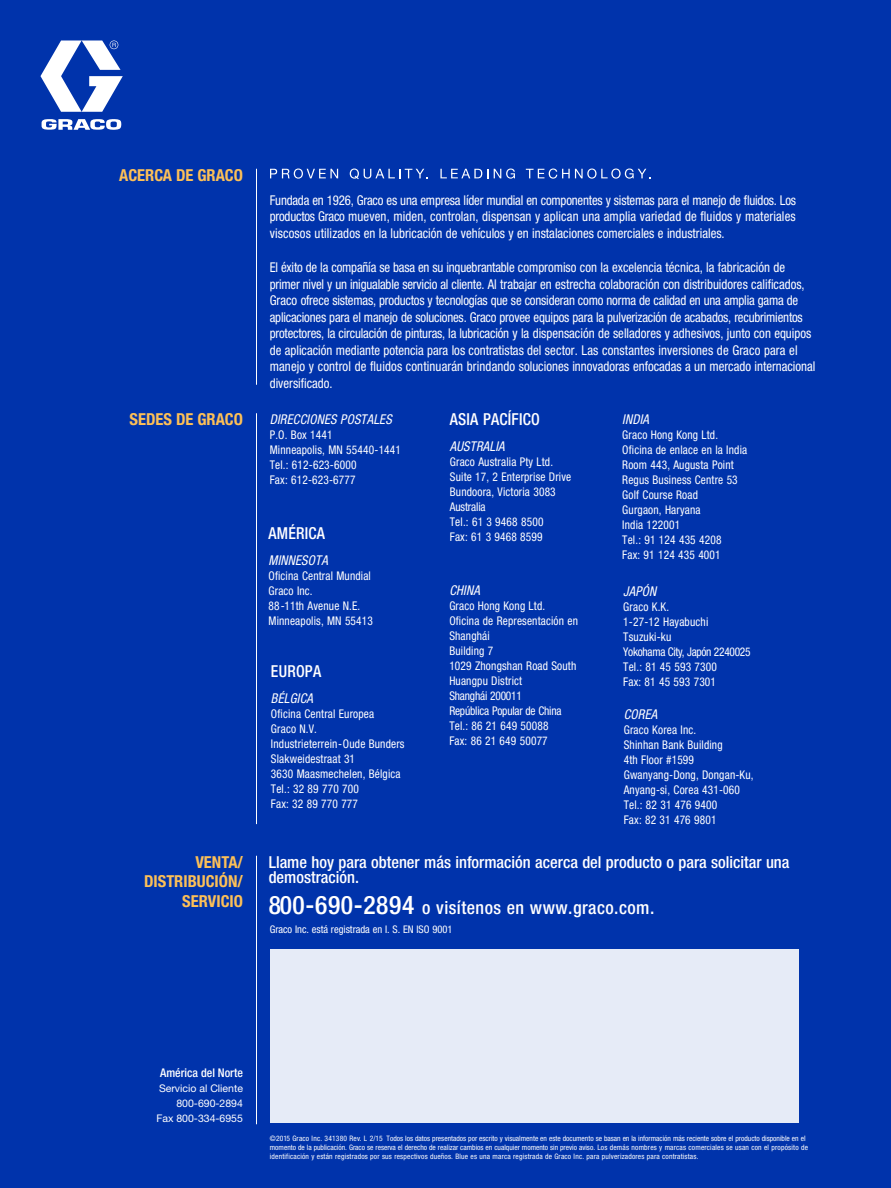
<style>
.page{position:relative;width:891px;height:1188px;background:#0033ab}
.page>*{position:absolute;margin:0;border:0;box-sizing:border-box;transform-origin:0 0}
.t1{font:500 condensed 18px "Helvetica Neue LT Std";letter-spacing:.025em;color:#fff}
.t2{font:500 condensed 16.5px/15px "Helvetica Neue LT Std";color:#fff}
.t3{font:700 condensed 16.5px/19.8px "Helvetica Neue LT Std";color:#fdc057;text-align:right}
.t4{font:500 condensed 16.5px "Helvetica Neue LT Std";color:#fff;scale:.95 1}
.t5{font:condensed 13.5px/16.5px "Helvetica Neue LT Std";color:#fff;text-align:justify;scale:.95 1}
.t6{font:italic condensed 13.5px "Helvetica Neue LT Std";letter-spacing:.015em;color:#fff;scale:.95 1}
.t7{font:condensed 12px/15px "Helvetica Neue LT Std";letter-spacing:.015em;color:#fff;scale:.95 1}
.t8{font:500 condensed 12px "Helvetica Neue LT Std";color:#fff}
.t9{font:10.5px/15px "Helvetica Neue LT Std";color:#fff;text-align:right}
.t10{font:condensed 10.5px "Helvetica Neue LT Std";color:#fff}
.t11{font:condensed 7.5px/9px "Helvetica Neue LT Std";color:#fff}
.s1{font-size:25.5px}
</style>
<div class="page">
<svg style="left:40px;top:41px;width:83px;height:89px"></svg>
<hr style="left:256px;top:169px;width:1px;height:216px;background:#fff">
<hr style="left:256px;top:856px;width:1px;height:268px;background:#fff">
<hr style="left:256px;top:413px;width:1px;height:411px;background:#fff">
<div style="left:270px;top:950px;width:529px;height:173px;background:#e6ebf7"></div>
<svg style="left:270px;top:169px;width:68px;height:10px"></svg>
<svg style="left:350px;top:169px;width:78px;height:10px"></svg>
<svg style="left:440px;top:169px;width:48px;height:9px"></svg>
<svg style="left:494px;top:169px;width:21px;height:10px"></svg>
<svg style="left:526px;top:169px;width:124px;height:10px"></svg>
<p class="t3" style="left:119px;top:165px;width:125px">ACERCA DE GRACO</p>
<p class="t3" style="left:130px;top:409px;width:115px">SEDES DE GRACO</p>
<p class="t3" style="left:144px;top:852px;width:100px">VENTA/<br>DISTRIBUCIÓN/<br>SERVICIO</p>
<p class="t5" style="left:270px;top:192px;width:556px">Fundada en 1926, Graco es una empresa líder mundial en componentes y sistemas para el manejo de fluidos. Los productos Graco mueven, miden, controlan, dispensan y aplican una amplia variedad de fluidos y materiales viscosos utilizados en la lubricación de vehículos y en instalaciones comerciales e industriales.</p>
<p class="t5" style="left:270px;top:259px;width:576px;text-align:left">El éxito de la compañía se basa en su inquebrantable compromiso con la excelencia técnica, la fabricación de primer nivel y un inigualable servicio al cliente. Al trabajar en estrecha colaboración con distribuidores calificados, Graco ofrece sistemas, productos y tecnologías que se consideran como norma de calidad en una amplia gama de aplicaciones para el manejo de soluciones. Graco provee equipos para la pulverización de acabados, recubrimientos protectores, la circulación de pinturas, la lubricación y la dispensación de selladores y adhesivos, junto con equipos de aplicación mediante potencia para los contratistas del sector. Las constantes inversiones de Graco para el manejo y control de fluidos continuarán brindando soluciones innovadoras enfocadas a un mercado internacional diversificado.</p>
<p class="t6" style="left:270px;top:411px;width:130px">DIRECCIONES POSTALES</p>
<p class="t7" style="left:270px;top:427px;width:140px">P.O. Box 1441<br>Minneapolis, MN 55440-1441<br>Tel.: 612-623-6000<br>Fax: 612-623-6777</p>
<p class="t4" style="left:268px;top:524px;width:61px">AMÉRICA</p>
<p class="t6" style="left:268px;top:552px;width:64px">MINNESOTA</p>
<p class="t7" style="left:268px;top:568px;width:112px">Oficina Central Mundial<br>Graco Inc.<br>88-11th Avenue N.E.<br>Minneapolis, MN 55413</p>
<p class="t4" style="left:271px;top:662px;width:54px">EUROPA</p>
<p class="t6" style="left:271px;top:690px;width:46px">BÉLGICA</p>
<p class="t7" style="left:271px;top:706px;width:142px">Oficina Central Europea<br>Graco N.V.<br>Industrieterrein-Oude Bunders<br>Slakweidestraat 31<br>3630 Maasmechelen, Bélgica<br>Tel.: 32 89 770 700<br>Fax: 32 89 770 777</p>
<p class="t4" style="left:450px;top:409px;width:96px">ASIA PACÍFICO</p>
<p class="t6" style="left:450px;top:438px;width:59px">AUSTRALIA</p>
<p class="t7" style="left:450px;top:454px;width:129px">Graco Australia Pty Ltd.<br>Suite 17, 2 Enterprise Drive<br>Bundoora, Victoria 3083<br>Australia<br>Tel.: 61 3 9468 8500<br>Fax: 61 3 9468 8599</p>
<p class="t6" style="left:449px;top:583px;width:34px">CHINA</p>
<p class="t7" style="left:449px;top:598px;width:137px">Graco Hong Kong Ltd.<br>Oficina de Representación en<br>Shanghái<br>Building 7<br>1029 Zhongshan Road South<br>Huangpu District<br>Shanghái 200011<br>República Popular de China<br>Tel.: 86 21 649 50088<br>Fax: 86 21 649 50077</p>
<p class="t6" style="left:622px;top:411px;width:30px">INDIA</p>
<p class="t7" style="left:622px;top:427px;width:133px">Graco Hong Kong Ltd.<br>Oficina de enlace en la India<br>Room 443, Augusta Point<br>Regus Business Centre 53<br>Golf Course Road<br>Gurgaon, Haryana<br>India 122001<br>Tel.: 91 124 435 4208<br>Fax: 91 124 435 4001</p>
<p class="t6" style="left:623px;top:583px;width:36px">JAPÓN</p>
<p class="t7" style="left:623px;top:599px;width:135px">Graco K.K.<br>1-27-12 Hayabuchi<br>Tsuzuki-ku<br>Yokohama City, Japón 2240025<br>Tel.: 81 45 593 7300<br>Fax: 81 45 593 7301</p>
<p class="t6" style="left:624px;top:706px;width:37px">COREA</p>
<p class="t7" style="left:624px;top:722px;width:138px">Graco Korea Inc.<br>Shinhan Bank Building<br>4th Floor #1599<br>Gwanyang-Dong, Dongan-Ku,<br>Anyang-si, Corea 431-060<br>Tel.: 82 31 476 9400<br>Fax: 82 31 476 9801</p>
<p class="t2" style="left:269px;top:854px;width:522px">Llame hoy para obtener más información acerca del producto o para solicitar una demostración.</p>
<h1 class="t1" style="left:269px;top:897px;width:387px"><span class="s1">800-690-2894</span> o visítenos en www.graco.com.</h1>
<p class="t10" style="left:270px;top:923px;width:184px">Graco Inc. está registrada en I. S. EN ISO 9001</p>
<p class="t8" style="left:160px;top:1065px;width:84px">América del Norte</p>
<p class="t9" style="left:156px;top:1080px;width:88px">Servicio al Cliente<br>800-690-2894<br>Fax 800-334-6955</p>
<p class="t11" style="left:270px;top:1134px;width:540px">©2015 Graco Inc. 341380 Rev. L 2/15 Todos los datos presentados por escrito y visualmente en este documento se basan en la información más reciente sobre el producto disponible en el momento de la publicación. Graco se reserva el derecho de realizar cambios en cualquier momento sin previo aviso. Los demás nombres y marcas comerciales se usan con el propósito de identificación y están registrados por sus respectivos dueños. Blue es una marca registrada de Graco Inc. para pulverizadores para contratistas.</p>
</div>
